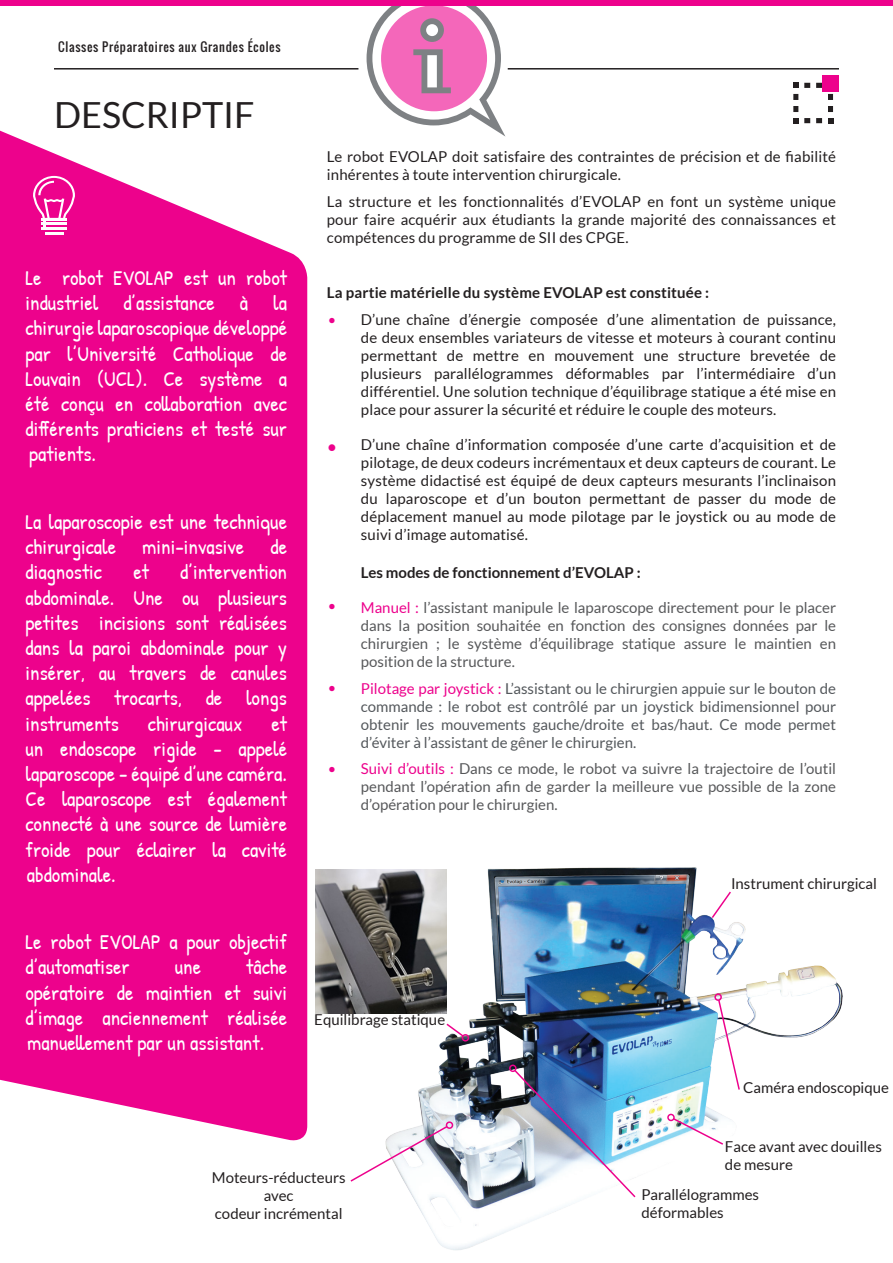
<style>
.page{position:relative;width:893px;height:1263px;background:#fff}
.page>*{position:absolute;margin:0;border:0;box-sizing:border-box;transform-origin:0 0}
.t1{font:36px "Lato";color:#231f20}
.t2{font:21px/25.2px "Patrick Hand";color:#fff;text-align:justify}
.t3{font:300 18px "Lato";color:#ed028c}
.t4{font:18px "Lato";color:#ed028c}
.t5{font:15px/18px "Lato";letter-spacing:.01em;color:#231f20;text-align:justify}
.t6{font:15px/18px "Lato";color:#57585a;text-align:justify}
.t7{font:15px/18px "Lato";color:#54585c;text-align:justify}
.t8{font:700 15px "Lato";letter-spacing:.01em;color:#231f20}
.t9{font:12px "Oswald";letter-spacing:.06em;color:#231f20}
.s1{color:#ed028c}
</style>
<div class="page">
<svg style="left:793px;top:83px;width:5px;height:5px"></svg>
<svg style="left:804px;top:83px;width:18px;height:5px"></svg>
<svg style="left:828px;top:94px;width:5px;height:18px"></svg>
<svg style="left:828px;top:118px;width:5px;height:5px"></svg>
<svg style="left:804px;top:118px;width:18px;height:5px"></svg>
<svg style="left:793px;top:118px;width:5px;height:5px"></svg>
<svg style="left:793px;top:94px;width:5px;height:18px"></svg>
<div style="left:822px;top:75px;width:17px;height:17px;background:#ed028c"></div>
<svg style="left:0;top:130px;width:307px;height:1011px;background:#ee1a97"></svg>
<hr style="left:54px;top:68px;width:304px;height:2px;background:#231f20">
<hr style="left:508px;top:68px;width:331px;height:2px;background:#231f20">
<svg style="left:33px;top:176px;width:42px;height:58px"></svg>
<svg style="left:367px;top:6px;width:138px;height:130px"></svg>
<div style="left:0;top:0;width:893px;height:6px;background:#ed028c"></div>
<img style="left:383px;top:867px;width:460px;height:383px">
<svg style="left:445px;top:1022px;width:20px;height:16px"></svg>
<div style="left:462px;top:1034px;width:7px;height:7px;border:2px solid #ed028c;border-radius:50%"></div>
<svg style="left:350px;top:1124px;width:99px;height:59px"></svg>
<div style="left:446px;top:1121px;width:7px;height:8px;border:2px solid #ed028c;border-radius:50%"></div>
<svg style="left:710px;top:890px;width:22px;height:30px"></svg>
<svg style="left:717px;top:998px;width:24px;height:93px"></svg>
<div style="left:714px;top:993px;width:8px;height:8px;border:2px solid #ed028c;border-radius:50%"></div>
<svg style="left:672px;top:1117px;width:53px;height:29px"></svg>
<div style="left:667px;top:1114px;width:8px;height:7px;border:2px solid #ed028c;border-radius:50%"></div>
<svg style="left:513px;top:1068px;width:124px;height:131px"></svg>
<div style="left:509px;top:1064px;width:8px;height:8px;border:2px solid #ed028c;border-radius:50%"></div>
<img style="left:316px;top:869px;width:130px;height:144px">
<p class="t9" style="left:58px;top:38px;width:224px">Classes Préparatoires aux Grandes Écoles</p>
<p class="t1" style="left:54px;top:95px;width:202px">DESCRIPTIF</p>
<p class="t2" style="left:26px;top:265px;width:263px">Le robot EVOLAP est un robot industriel d’assistance à la chirurgie laparoscopique développé par l’Université Catholique de Louvain (UCL). Ce système a été conçu en collaboration avec différents praticiens et testé sur patients.</p>
<p class="t2" style="left:26px;top:509px;width:263px">La laparoscopie est une technique chirurgicale mini-invasive de diagnostic</p>
<p class="t2" style="left:26px;top:559px;width:263px;text-indent:155px">d’intervention abdominale. Une ou plusieurs petites incisions sont réalisées dans la paroi abdominale pour y insérer, au travers de canules appelées trocarts, de longs instruments</p>
<p class="t2" style="left:133px;top:559px;width:17px">et</p>
<p class="t2" style="left:148px;top:710px;width:96px">chirurgicaux</p>
<p class="t2" style="left:26px;top:710px;width:263px;text-indent:246px">et un endoscope rigide - appelé laparoscope - équipé d’une caméra.<br>Ce laparoscope est également connecté à une source de lumière froide pour éclairer la cavité abdominale.</p>
<p class="t2" style="left:26px;top:929px;width:263px">Le robot EVOLAP a pour objectif d’automatiser</p>
<p class="t2" style="left:26px;top:954px;width:263px;text-indent:221px">tâche opératoire de maintien et suivi d’image anciennement réalisée manuellement par un assistant.</p>
<p class="t2" style="left:175px;top:954px;width:28px">une</p>
<p class="t5" style="left:327px;top:148px;width:511px">Le robot EVOLAP doit satisfaire des contraintes de précision et de fiabilité inhérentes à toute intervention chirurgicale.</p>
<p class="t5" style="left:327px;top:192px;width:511px">La structure et les fonctionnalités d’EVOLAP en font un système unique pour faire acquérir aux étudiants la grande majorité des connaissances et compétences du programme de SII des CPGE.</p>
<p class="t8" style="left:327px;top:284px;width:384px">La partie matérielle du système EVOLAP est constituée :</p>
<p class="t5" style="left:361px;top:310px;width:477px">D’une chaîne d’énergie composée d’une alimentation de puissance, de deux ensembles variateurs de vitesse et moteurs à courant continu permettant de mettre en mouvement une structure brevetée de plusieurs parallélogrammes déformables par l’intermédiaire d’un différentiel. Une solution technique d’équilibrage statique a été mise en place pour assurer la sécurité et réduire le couple des moteurs.</p>
<p class="t5" style="left:361px;top:435px;width:477px">D’une chaîne d’information composée d’une carte d’acquisition et de pilotage, de deux codeurs incrémentaux et deux capteurs de courant. Le système didactisé est équipé de deux capteurs mesurants l’inclinaison du laparoscope et d’un bouton permettant de passer du mode de déplacement manuel au mode pilotage par le joystick ou au mode de suivi d’image automatisé.</p>
<p class="t8" style="left:361px;top:564px;width:281px">Les modes de fonctionnement d’EVOLAP :</p>
<p class="t6" style="left:361px;top:599px;width:477px"><span class="s1">Manuel :</span> l’assistant manipule le laparoscope directement pour le placer dans la position souhaitée en fonction des consignes données par le chirurgien ; le système d’équilibrage statique assure le maintien en position de la structure.</p>
<p class="t7" style="left:361px;top:679px;width:477px"><span class="s1">Pilotage par joystick :</span> L’assistant ou le chirurgien appuie sur le bouton de commande : le robot est contrôlé par un joystick bidimensionnel pour obtenir les mouvements gauche/droite et bas/haut. Ce mode permet d’éviter à l’assistant de gêner le chirurgien.</p>
<p class="t6" style="left:361px;top:760px;width:477px"><span class="s1">Suivi d’outils :</span> Dans ce mode, le robot va suivre la trajectoire de l’outil pendant l’opération afin de garder la meilleure vue possible de la zone d’opération pour le chirurgien.</p>
<p class="t3" style="left:327px;top:310px;width:12px">•</p>
<p class="t4" style="left:327px;top:436px;width:12px">•</p>
<p class="t3" style="left:327px;top:596px;width:12px">•</p>
<p class="t3" style="left:327px;top:677px;width:12px">•</p>
<p class="t3" style="left:327px;top:759px;width:12px">•</p>
<p class="t5" style="left:314px;top:1011px;width:132px">Equilibrage statique</p>
<p class="t5" style="left:731px;top:874px;width:148px">Instrument chirurgical</p>
<p class="t5" style="left:743px;top:1079px;width:147px">Caméra endoscopique</p>
<p class="t5" style="left:212px;top:1169px;width:135px;text-align:center">Moteurs-réducteurs avec</p>
<p class="t5" style="left:215px;top:1205px;width:129px">codeur incrémental</p>
<p class="t5" style="left:725px;top:1138px;width:158px">Face avant avec douilles de mesure</p>
<p class="t5" style="left:642px;top:1186px;width:119px">Parallélogrammes</p>
<p class="t5" style="left:642px;top:1204px;width:84px">déformables</p>
</div>
